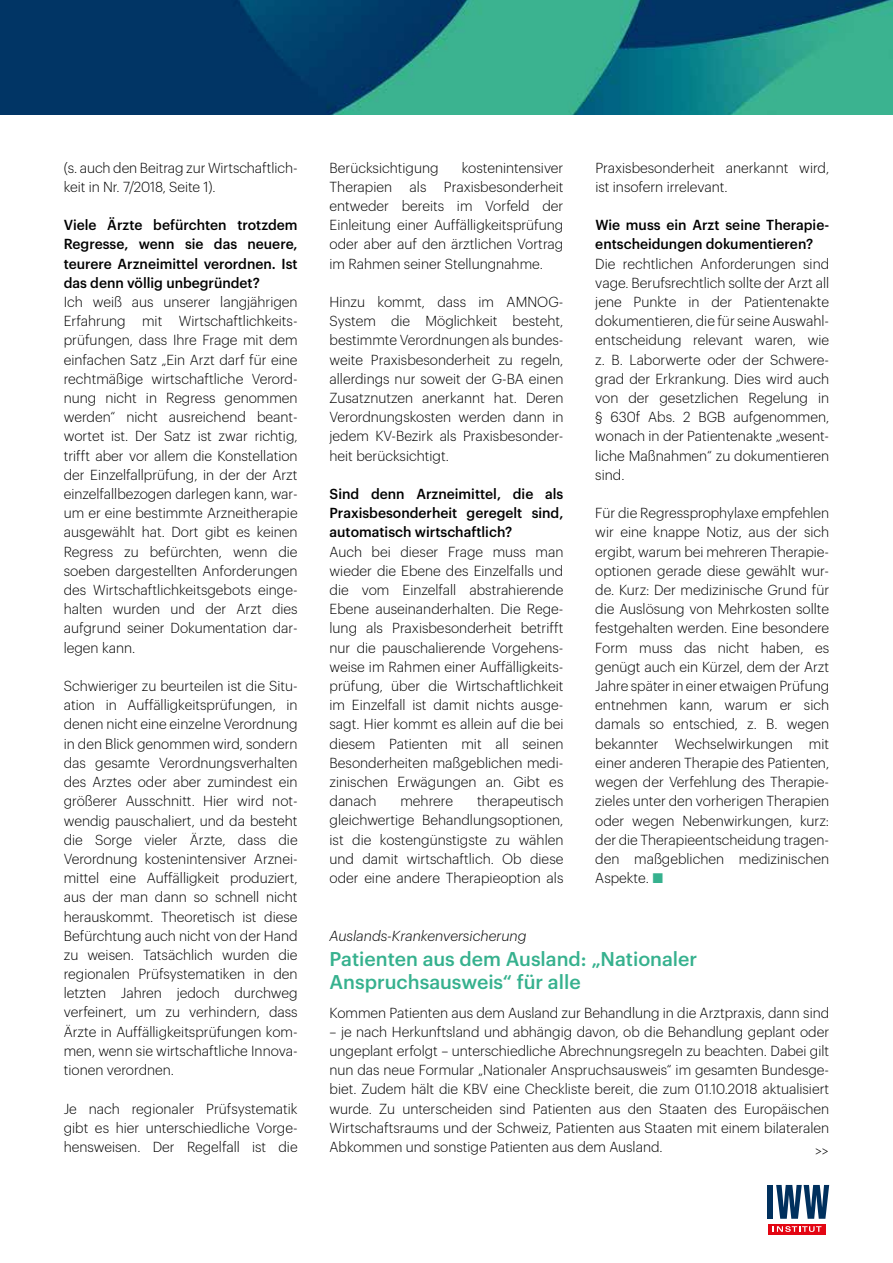
<style>
.page{position:relative;width:893px;height:1263px;background:#fff}
.page>*{position:absolute;margin:0;border:0;box-sizing:border-box;transform-origin:0 0}
.t1{font:500 19.5px/22.5px "Graphik";color:#36b18e}
.t2{font:300 14.25px/19.2px "Graphik";color:#000;text-align:justify}
.t3{font:500 14.25px/19.2px "Graphik";color:#000;text-align:justify}
.t4{font:italic 300 14.25px "Graphik";color:#000}
</style>
<div class="page">
<img style="left:0;top:0;width:893px;height:115px">
<div style="left:768px;top:1224px;width:57px;height:10px;background:#e30613"></div>
<svg style="left:773px;top:1226px;width:48px;height:6px"></svg>
<div style="left:768px;top:1185px;width:5px;height:34px;background:#00305d"></div>
<svg style="left:776px;top:1185px;width:53px;height:34px"></svg>
<p class="t2" style="left:64px;top:157px;width:235px">(s. auch den Beitrag zur Wirtschaftlich&shy;keit in Nr. 7/2018, Seite 1).</p>
<p class="t3" style="left:64px;top:214px;width:235px">Viele Ärzte befürchten trotzdem Regresse, wenn sie das neuere, teurere Arzneimittel verordnen. Ist das denn völlig unbegründet?</p>
<p class="t2" style="left:64px;top:291px;width:235px;text-align:left">Ich weiß aus unserer langjährigen Erfahrung mit Wirtschaftlichkeits&shy;prüfungen, dass Ihre Frage mit dem einfachen Satz „Ein Arzt darf für eine rechtmäßige wirtschaftliche Verord&shy;nung nicht in Regress genommen werden“ nicht ausreichend beant&shy;wortet ist. Der Satz ist zwar richtig, trifft aber vor allem die Konstellation der Einzelfallprüfung, in der der Arzt einzelfallbezogen darlegen kann, war&shy;um er eine bestimmte Arzneitherapie ausgewählt hat. Dort gibt es keinen Regress zu befürchten, wenn die soeben dargestellten Anforderungen des Wirtschaftlichkeitsgebots einge&shy;halten wurden und der Arzt dies aufgrund seiner Dokumentation dar&shy;legen kann.</p>
<p class="t2" style="left:64px;top:675px;width:235px">Schwieriger zu beurteilen ist die Situ&shy;ation in Auffälligkeitsprüfungen, in denen nicht eine einzelne Verordnung in den Blick genommen wird, sondern das gesamte Verordnungsverhalten des Arztes oder aber zumindest ein größerer Ausschnitt. Hier wird not&shy;wendig pauschaliert, und da besteht die Sorge vieler Ärzte, dass die Verordnung kostenintensiver Arznei&shy;mittel eine Auffälligkeit produziert, aus der man dann so schnell nicht herauskommt. Theoretisch ist diese Befürchtung auch nicht von der Hand zu weisen. Tatsächlich wurden die regionalen Prüfsystematiken in den letzten Jahren jedoch durchweg verfeinert, um zu verhindern, dass Ärzte in Auffälligkeitsprüfungen kom&shy;men, wenn sie wirtschaftliche Innova&shy;tionen verordnen.</p>
<p class="t2" style="left:64px;top:1098px;width:235px">Je nach regionaler Prüfsystematik gibt es hier unterschiedliche Vorge&shy;hensweisen. Der Regelfall ist die</p>
<p class="t2" style="left:330px;top:157px;width:235px;text-indent:132px">kostenintensiver Therapien als Praxisbesonderheit entweder bereits im Vorfeld der Einleitung einer Auffälligkeitsprüfung oder aber auf den ärztlichen Vortrag im Rahmen seiner Stellungnahme.</p>
<p class="t2" style="left:330px;top:291px;width:235px">Hinzu kommt, dass im AMNOG-System die Möglichkeit besteht, bestimmte Verordnungen als bundes&shy;weite Praxisbesonderheit zu regeln, allerdings nur soweit der G-BA einen Zusatznutzen anerkannt hat. Deren Verordnungskosten werden dann in jedem KV-Bezirk als Praxisbesonder&shy;heit berücksichtigt.</p>
<p class="t3" style="left:330px;top:483px;width:235px">Sind denn Arzneimittel, die als Praxisbesonderheit geregelt sind, automatisch wirtschaftlich?</p>
<p class="t2" style="left:330px;top:541px;width:235px">Auch bei dieser Frage muss man wieder die Ebene des Einzelfalls und die vom Einzelfall abstrahierende Ebene auseinanderhalten. Die Rege&shy;lung als Praxisbesonderheit betrifft nur die pauschalierende Vorgehens&shy;weise im Rahmen einer Auffälligkeits&shy;prüfung, über die Wirtschaftlichkeit im Einzelfall ist damit nichts ausge&shy;sagt. Hier kommt es allein auf die bei diesem Patienten mit all seinen Besonderheiten maßgeblichen medi&shy;zinischen Erwägungen an. Gibt es danach</p>
<p class="t2" style="left:330px;top:157px;width:110px">Berücksichtigung</p>
<p class="t2" style="left:330px;top:790px;width:235px;text-indent:147px">therapeutisch gleichwertige Behandlungsoptionen, ist die kostengünstigste zu wählen und damit wirtschaftlich. Ob diese oder eine andere Therapieoption als</p>
<p class="t2" style="left:400px;top:790px;width:54px">mehrere</p>
<p class="t2" style="left:595px;top:157px;width:235px">Praxisbesonderheit anerkannt wird, ist insofern irrelevant.</p>
<p class="t3" style="left:595px;top:214px;width:235px">Wie muss ein Arzt seine Therapie&shy;entscheidungen dokumentieren?</p>
<p class="t2" style="left:595px;top:253px;width:235px;text-align:left">Die rechtlichen Anforderungen sind vage. Berufsrechtlich sollte der Arzt all jene Punkte in der Patientenakte dokumentieren, die für seine Auswahl&shy;entscheidung relevant waren, wie z. B. Laborwerte oder der Schwere&shy;grad der Erkrankung. Dies wird auch von der gesetzlichen Regelung in § 630f Abs. 2 BGB aufgenommen, wonach in der Patientenakte „wesent&shy;liche Maßnahmen“ zu dokumentieren sind.</p>
<p class="t2" style="left:595px;top:502px;width:235px;text-align:left">Für die Regressprophylaxe empfehlen wir eine knappe Notiz, aus der sich ergibt, warum bei mehreren Therapie&shy;optionen gerade diese gewählt wur&shy;de. Kurz: Der medizinische Grund für die Auslösung von Mehrkosten sollte festgehalten werden. Eine besondere Form muss das nicht haben, es genügt auch ein Kürzel, dem der Arzt Jahre später in einer etwaigen Prüfung entnehmen kann, warum er sich damals so entschied, z. B. wegen bekannter Wechselwirkungen mit einer anderen Therapie des Patienten, wegen der Verfehlung des Therapie&shy;zieles unter den vorherigen Therapien oder wegen Nebenwirkungen, kurz: der die Therapieentscheidung tragen&shy;den maßgeblichen medizinischen Aspekte.</p>
<p class="t4" style="left:330px;top:925px;width:198px">Auslands-Krankenversicherung</p>
<h1 class="t1" style="left:330px;top:946px;width:369px">Patienten aus dem Ausland: „Nationaler<br>Anspruchsausweis“ für alle</h1>
<p class="t2" style="left:330px;top:1002px;width:501px">Kommen Patienten aus dem Ausland zur Behandlung in die Arztpraxis, dann sind</p>
<p class="t2" style="left:330px;top:1021px;width:501px">– je nach Herkunftsland und abhängig davon, ob die Behandlung geplant oder ungeplant erfolgt – unterschiedliche Abrechnungsregeln zu beachten. Dabei gilt nun das neue Formular „Nationaler Anspruchsausweis“ im gesamten Bundesge&shy;biet. Zudem hält die KBV eine Checkliste bereit, die zum 01.10.2018 aktualisiert wurde. Zu unterscheiden sind Patienten aus den Staaten des Europäischen Wirtschaftsraums und der Schweiz, Patienten aus Staaten mit einem bilateralen Abkommen und sonstige Patienten aus dem Ausland.</p>
<p class="t2" style="left:815px;top:1140px;width:15px">&gt;&gt;</p>
</div>
